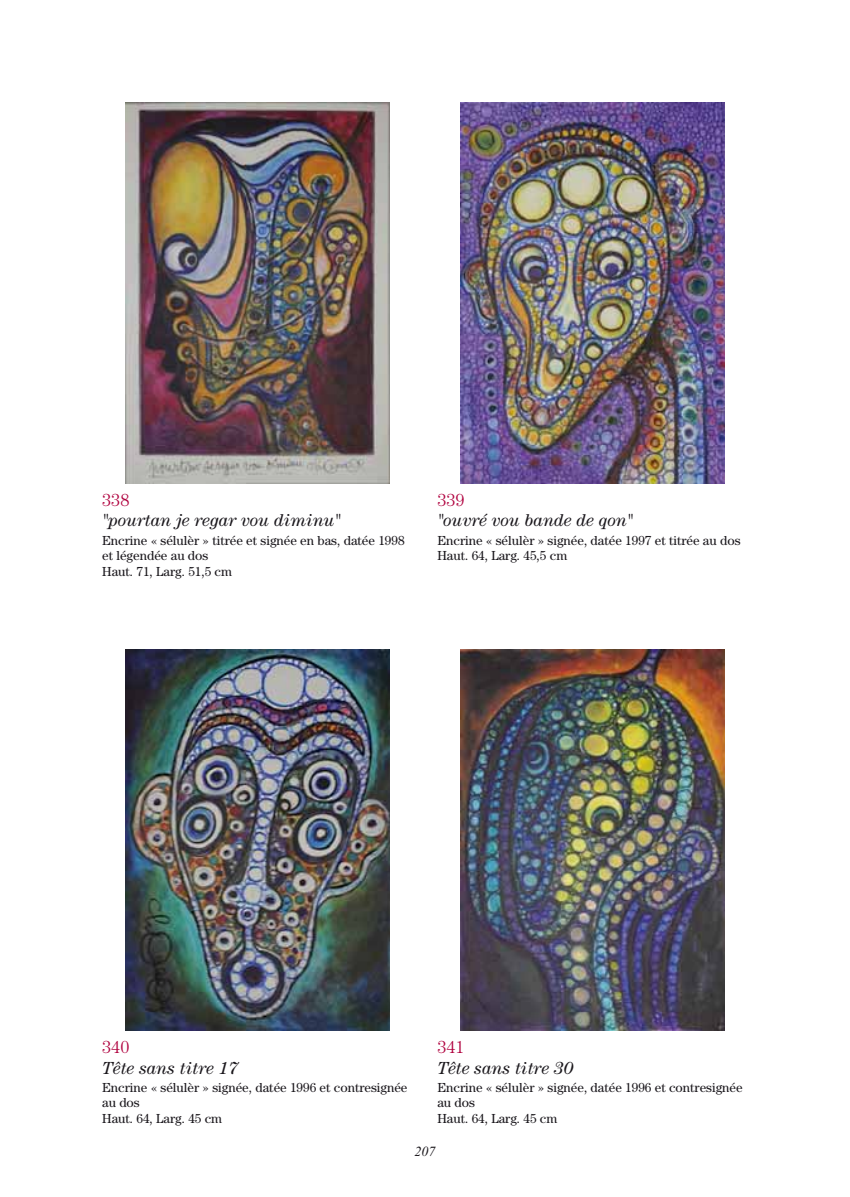
<style>
.page{position:relative;width:850px;height:1197px;background:#fff}
.page>*{position:absolute;margin:0;border:0;box-sizing:border-box;transform-origin:0 0}
.t1{font:italic 17.5px "Century";color:#1a171c}
.t2{font:300 17.5px "Century";color:#b0003e}
.t3{font:italic 14px "Times New Roman";color:#1a171c}
.t4{font:13.12px/15.8px "Century";color:#1a171c}
</style>
<div class="page">
<img style="left:460px;top:649px;width:264px;height:381px">
<img style="left:125px;top:649px;width:264px;height:381px">
<img style="left:460px;top:102px;width:264px;height:381px">
<img style="left:125px;top:102px;width:264px;height:381px">
<h1 class="t2" style="left:102px;top:493px;width:29px">338</h1>
<h1 class="t1" style="left:102px;top:513px;width:239px">"pourtan je regar vou diminu"</h1>
<p class="t4" style="left:102px;top:533px;width:304px">Encrine « sélulèr » titrée et signée en bas, datée 1998 et légendée au dos<br>Haut. 71, Larg. 51,5 cm</p>
<h1 class="t2" style="left:437px;top:493px;width:29px">339</h1>
<h1 class="t1" style="left:437px;top:513px;width:197px">"ouvré vou bande de qon"</h1>
<p class="t4" style="left:437px;top:533px;width:304px">Encrine « sélulèr » signée, datée 1997 et titrée au dos<br>Haut. 64, Larg. 45,5 cm</p>
<h1 class="t2" style="left:102px;top:1039px;width:29px">340</h1>
<h1 class="t1" style="left:102px;top:1060px;width:137px">Tête sans titre 17</h1>
<p class="t4" style="left:102px;top:1080px;width:307px">Encrine « sélulèr » signée, datée 1996 et contresignée au dos<br>Haut. 64, Larg. 45 cm</p>
<h1 class="t2" style="left:437px;top:1039px;width:29px">341</h1>
<h1 class="t1" style="left:437px;top:1060px;width:137px">Tête sans titre 30</h1>
<p class="t4" style="left:437px;top:1080px;width:307px">Encrine « sélulèr » signée, datée 1996 et contresignée au dos<br>Haut. 64, Larg. 45 cm</p>
<p class="t3" style="left:414px;top:1146px;width:22px">207</p>
</div>
